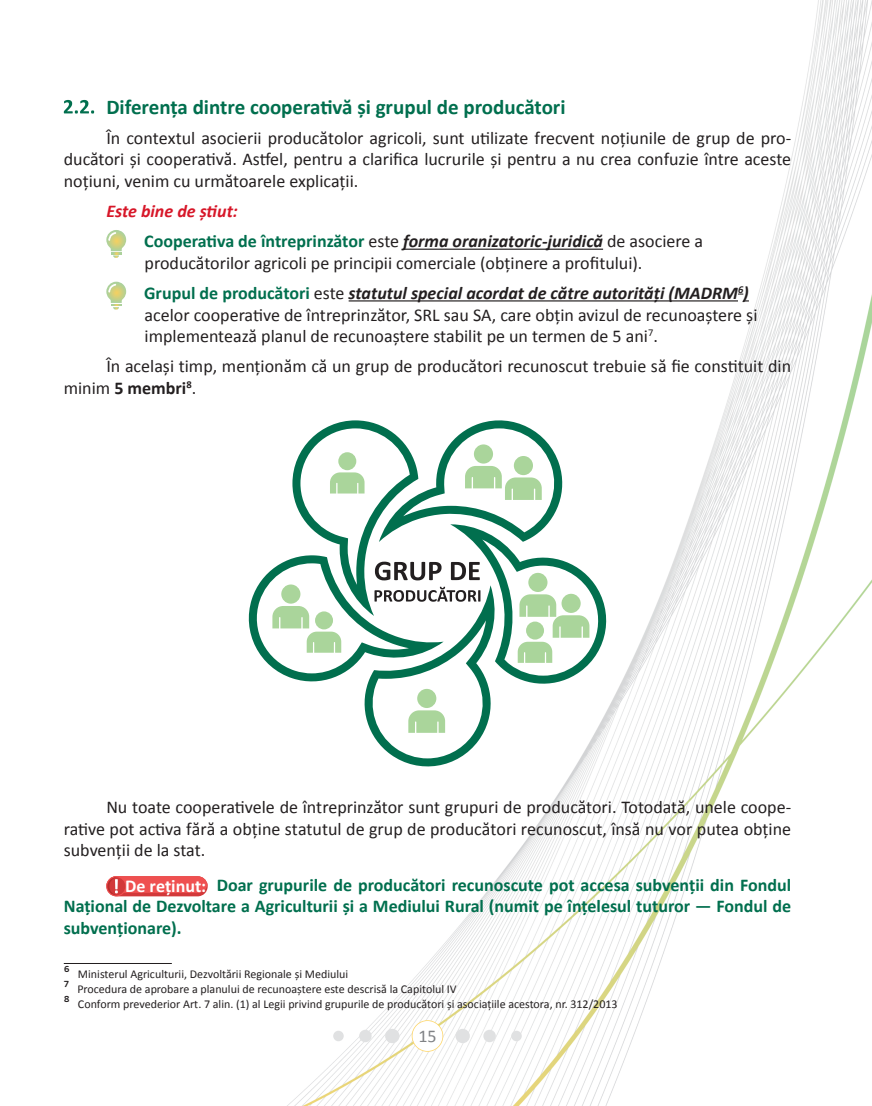
<style>
.page{position:relative;width:872px;height:1106px;background:#fff}
.page>*{position:absolute;margin:0;border:0;box-sizing:border-box;transform-origin:0 0}
.subcapitole{font:700 21px "Calibri";color:#016f4e}
.textul_total{font:18px/21.6px "Calibri";color:#231f20}
.textul_total-2{font:700 18px/21.6px "Calibri";color:#016f4e;text-align:justify}
.textul_total-3{font:italic 700 18px "Calibri";color:#d71729}
.t1{font:700 18px "Calibri";color:#fff}
.t2{font:18px "Calibri";color:#808285}
.textul_de_jos{font:12px "Calibri";color:#231f20}
.s1{font-weight:700;color:#016f4e}
.s2{font-weight:700;font-style:italic}
.s3{font-weight:700}
.s4{font-size:16.5px}
</style>
<div class="page">
<img style="left:63px;top:0;width:809px;height:1106px">
<div style="left:385px;top:1028px;width:14px;height:15px;background:#e0e1e2;border-radius:50%"></div>
<div style="left:359px;top:1029px;width:12px;height:13px;background:#e0e1e2;border-radius:50%"></div>
<div style="left:333px;top:1030px;width:11px;height:11px;background:#e0e1e2;border-radius:50%"></div>
<div style="left:455px;top:1028px;width:15px;height:15px;background:#e0e1e2;border-radius:50%"></div>
<div style="left:483px;top:1029px;width:13px;height:13px;background:#e0e1e2;border-radius:50%"></div>
<div style="left:511px;top:1030px;width:11px;height:11px;background:#e0e1e2;border-radius:50%"></div>
<svg style="left:412px;top:1020px;width:31px;height:31px"></svg>
<hr style="left:403px;top:249px;width:200px;height:1px;background:#231f20">
<hr style="left:349px;top:300px;width:389px;height:1px;background:#231f20">
<svg style="left:738px;top:294px;width:11px;height:7px"></svg>
<svg style="left:106px;top:230px;width:20px;height:28px"></svg>
<svg style="left:106px;top:282px;width:20px;height:27px"></svg>
<svg style="left:106px;top:876px;width:102px;height:20px;background:#e85454"></svg>
<hr style="left:64px;top:963px;width:108px;height:1px;background:#231f20">
<svg style="left:241px;top:413px;width:373px;height:362px"></svg>
<svg style="left:64px;top:100px;width:30px;height:14px"></svg>
<p class="subcapitole" style="left:106px;top:93px;width:461px">Diferența dintre cooperativă și grupul de producători</p>
<p class="textul_total" style="left:64px;top:127px;width:729px;text-align:justify;text-indent:43px">În contextul asocierii producătolor agricoli, sunt utilizate frecvent noțiunile de grup de pro&shy;ducători și cooperativă. Astfel, pentru a clarifica lucrurile și pentru a nu crea confuzie între aceste noțiuni, venim cu următoarele explicații.</p>
<p class="textul_total-3" style="left:106px;top:200px;width:133px">Este bine de știut:</p>
<p class="textul_total" style="left:144px;top:230px;width:560px"><span class="s1">Cooperativa de întreprinzător</span> este <span class="s2">forma oranizatoric-juridică</span> de asociere a producătorilor agricoli pe principii comerciale (obținere a profitului).</p>
<p class="textul_total" style="left:144px;top:282px;width:615px"><span class="s1">Grupul de producători</span> este <span class="s2">statutul special acordat de către autorități (MADRM</span><sup>6</sup><span class="s2">) </span>acelor cooperative de întreprinzător, SRL sau SA, care obțin avizul de recunoaștere și implementează planul de recunoaștere stabilit pe un termen de 5 ani<sup>7</sup>.</p>
<p class="textul_total" style="left:64px;top:355px;width:729px;text-indent:43px">În același timp, menționăm că un grup de producători recunoscut trebuie să fie constituit din minim <span class="s3">5 membri</span><sup>8</sup>.</p>
<p class="textul_total" style="left:64px;top:796px;width:729px;text-align:justify;text-indent:43px">Nu toate cooperativele de întreprinzător sunt grupuri de producători. Totodată, unele coope&shy;rative pot activa fără a obține statutul de grup de producători recunoscut, însă nu vor putea obține subvenții de la stat.</p>
<p class="t1" style="left:125px;top:874px;width:82px">De reținut:</p>
<p class="textul_total-2" style="left:64px;top:873px;width:729px;text-indent:153px">Doar grupurile de producători recunoscute pot accesa subvenții din Fondul Național de Dezvoltare a Agriculturii și a Mediului Rural (numit pe înțelesul tuturor ― Fondul de subvenționare).</p>
<p class="textul_de_jos" style="left:64px;top:966px;width:286px"><span class="s4">6</span> Ministerul Agriculturii, Dezvoltării Regionale și Mediului</p>
<p class="textul_de_jos" style="left:64px;top:981px;width:394px"><span class="s4">7</span> Procedura de aprobare a planului de recunoaștere este descrisă la Capitolul IV</p>
<p class="textul_de_jos" style="left:64px;top:996px;width:555px"><span class="s4">8</span> Conform prevederior Art. 7 alin. (1) al Legii privind grupurile de producători și asociațiile acestora, nr. 312/2013</p>
<p class="t2" style="left:418px;top:1024px;width:20px">15</p>
</div>
